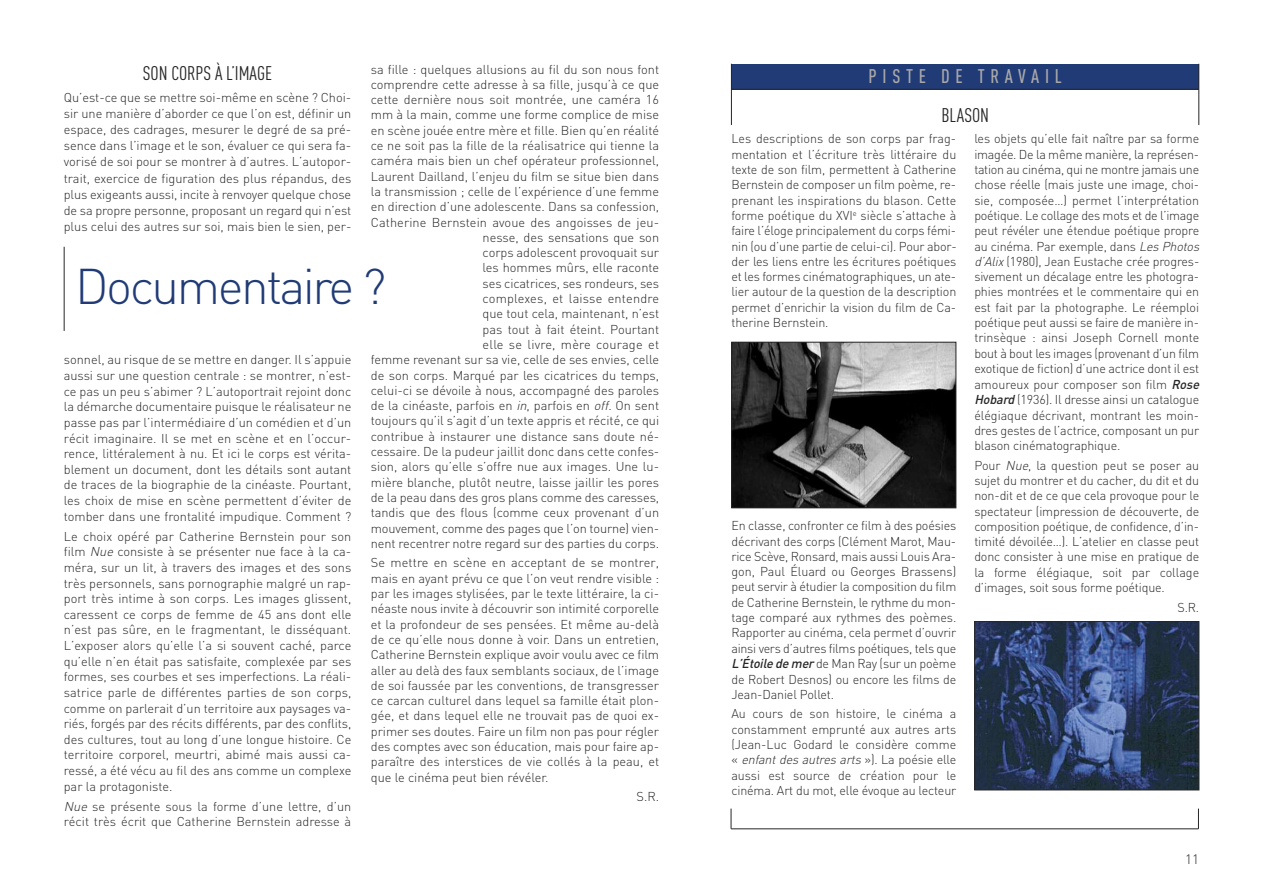
<style>
.page{position:relative;width:1263px;height:893px;background:#fff}
.page>*{position:absolute;margin:0;border:0;box-sizing:border-box;transform-origin:0 0}
.t1{font:300 49.5px "DIN";letter-spacing:-.05em;color:#203b76}
.t2{font:19.5px "DIN Cond";color:#272627}
.t3{font:500 19.5px "DIN Cond";letter-spacing:.3em;color:#a9a8a9}
.t4{font:300 13.5px "DIN";color:#272627}
.t5{font:300 12.75px/15.3px "DIN";color:#272627;text-align:justify}
.s1{font-style:italic}
.s2{font-weight:500;font-style:italic}
</style>
<div class="page">
<hr style="left:64px;top:247px;width:1px;height:84px;background:#272627">
<img style="left:733px;top:344px;width:221px;height:162px">
<div style="left:731px;top:342px;width:225px;height:166px;border:1px solid #272627"></div>
<img style="left:976px;top:623px;width:221px;height:165px">
<div style="left:974px;top:621px;width:225px;height:169px;border:1px solid #272627"></div>
<div style="left:731px;top:64px;width:468px;height:25px;background:#203b76"></div>
<hr style="left:731px;top:89px;width:468px;height:1px;background:#272627">
<hr style="left:731px;top:64px;width:1px;height:61px;background:#272627">
<hr style="left:1198px;top:64px;width:1px;height:61px;background:#272627">
<hr style="left:731px;top:828px;width:467px;height:1px;background:#272627">
<svg style="left:1198px;top:809px;width:1px;height:20px"></svg>
<svg style="left:731px;top:809px;width:1px;height:20px"></svg>
<h2 class="t2" style="left:143px;top:66px;width:131px">SON CORPS à L’IMaGE</h2>
<p class="t5" style="left:64px;top:90px;width:289px;line-height:16px">Qu’est-ce que se mettre soi-même en scène ? Choi&shy;sir une manière d’aborder ce que l’on est, définir un espace, des cadrages, mesurer le degré de sa pré&shy;sence dans l’image et le son, évaluer ce qui sera fa&shy;vorisé de soi pour se montrer à d’autres. L’autopor&shy;trait, exercice de figuration des plus répandus, des plus exigeants aussi, incite à renvoyer quelque chose de sa propre personne, proposant un regard qui n’est plus celui des autres sur soi, mais bien le sien, per-</p>
<p class="t5" style="left:371px;top:61px;width:290px;text-align:right">sa fille : quelques allusions au fil du son nous font comprendre cette adresse à sa fille, jusqu’à ce que cette dernière nous soit montrée, une caméra 16 mm à la main, comme une forme complice de mise en scène jouée entre mère et fille. Bien qu’en réalité ce ne soit pas la fille de la réalisatrice qui tienne la caméra mais bien un chef opérateur professionnel, Laurent Dailland, l’enjeu du film se situe bien dans la transmission ; celle de l’expérience d’une femme en direction d’une adolescente. Dans sa confession, Catherine Bernstein avoue des angoisses de jeu&shy;nesse, des sensations que son<br>corps adolescent provoquait sur<br>les hommes mûrs, elle raconte<br>ses cicatrices, ses rondeurs, ses<br>complexes, et laisse entendre<br>que tout cela, maintenant, n’est<br>pas tout à fait éteint. Pourtant<br>elle se livre, mère courage et<br>femme revenant sur sa vie, celle de ses envies, celle de son corps. Marqué par les cicatrices du temps, celui-ci se dévoile à nous, accompagné des paroles de la cinéaste, parfois en <span class="s1">in</span>, parfois en <span class="s1">off</span>. On sent toujours qu’il s’agit d’un texte appris et récité, ce qui contribue à instaurer une distance sans doute né&shy;cessaire. De la pudeur jaillit donc dans cette confes&shy;sion, alors qu’elle s’offre nue aux images. Une lu&shy;mière blanche, plutôt neutre, laisse jaillir les pores de la peau dans des gros plans comme des caresses, tandis que des flous (comme ceux provenant d’un mouvement, comme des pages que l’on tourne) vien&shy;nent recentrer notre regard sur des parties du corps.</p>
<p class="t5" style="left:371px;top:555px;width:290px">Se mettre en scène en acceptant de se montrer, mais en ayant prévu ce que l’on veut rendre visible : par les images stylisées, par le texte littéraire, la ci&shy;néaste nous invite à découvrir son intimité corporelle et la profondeur de ses pensées. Et même au-delà de ce qu’elle nous donne à voir. Dans un entretien, Catherine Bernstein explique avoir voulu avec ce film aller au delà des faux semblants sociaux, de l’image de soi faussée par les conventions, de transgresser ce carcan culturel dans lequel sa famille était plon&shy;gée, et dans lequel elle ne trouvait pas de quoi ex&shy;primer ses doutes. Faire un film non pas pour régler des comptes avec son éducation, mais pour faire ap&shy;paraître des interstices de vie collés à la peau, et que le cinéma peut bien révéler.</p>
<p class="t5" style="left:637px;top:789px;width:24px">S.R.</p>
<h1 class="t1" style="left:75px;top:258px;width:313px">Documentaire ?</h1>
<p class="t5" style="left:64px;top:352px;width:289px">sonnel, au risque de se mettre en danger. Il s’appuie aussi sur une question centrale : se montrer, n’est&shy;ce pas un peu s’abimer ? L’autoportrait rejoint donc la démarche documentaire puisque le réalisateur ne passe pas par l’intermédiaire d’un comédien et d’un récit imaginaire. Il se met en scène et en l’occur&shy;rence, littéralement à nu. Et ici le corps est vérita&shy;blement un document, dont les détails sont autant de traces de la biographie de la cinéaste. Pourtant, les choix de mise en scène permettent d’éviter de tomber dans une frontalité impudique. Comment ?</p>
<p class="t5" style="left:64px;top:528px;width:289px">Le choix opéré par Catherine Bernstein pour son film <span class="s1">Nue</span> consiste à se présenter nue face à la ca&shy;méra, sur un lit, à travers des images et des sons très personnels, sans pornographie malgré un rap&shy;port très intime à son corps. Les images glissent, caressent ce corps de femme de 45 ans dont elle n’est pas sûre, en le fragmentant, le disséquant.<br>L’exposer alors qu’elle l’a si souvent caché, parce qu’elle n’en était pas satisfaite, complexée par ses formes, ses courbes et ses imperfections. La réali&shy;satrice parle de différentes parties de son corps, comme on parlerait d’un territoire aux paysages va&shy;riés, forgés par des récits différents, par des conflits, des cultures, tout au long d’une longue histoire. Ce territoire corporel, meurtri, abimé mais aussi ca&shy;ressé, a été vécu au fil des ans comme un complexe par la protagoniste.</p>
<p class="t5" style="left:64px;top:798px;width:289px"><span class="s1">Nue</span> se présente sous la forme d’une lettre, d’un récit très écrit que Catherine Bernstein adresse à</p>
<h2 class="t3" style="left:868px;top:69px;width:195px">PISTE DE TRAVAIL</h2>
<h2 class="t2" style="left:941px;top:108px;width:49px">bLaSON</h2>
<p class="t5" style="left:731px;top:131px;width:227px">Les descriptions de son corps par frag&shy;mentation et l’écriture très littéraire du texte de son film, permettent à Catherine Bernstein de composer un film poème, re&shy;prenant les inspirations du blason. Cette forme poétique du XVI<sup>e</sup> siècle s’attache à faire l’éloge principalement du corps fémi&shy;nin (ou d’une partie de celui-ci). Pour abor&shy;der les liens entre les écritures poétiques et les formes cinématographiques, un ate&shy;lier autour de la question de la description permet d’enrichir la vision du film de Ca&shy;therine Bernstein.</p>
<p class="t5" style="left:731px;top:518px;width:226px">En classe, confronter ce film à des poésies décrivant des corps (Clément Marot, Mau&shy;rice Scève, Ronsard, mais aussi Louis Ara&shy;gon, Paul Éluard ou Georges Brassens) peut servir à étudier la composition du film de Catherine Bernstein, le rythme du mon&shy;tage comparé aux rythmes des poèmes.<br>Rapporter au cinéma, cela permet d’ouvrir ainsi vers d’autres films poétiques, tels que <span class="s2">L’Étoiledemer</span>de Man Ray (sur un poème de Robert Desnos) ou encore les films de Jean-Daniel Pollet.</p>
<p class="t5" style="left:731px;top:706px;width:226px">Au cours de son histoire, le cinéma a constamment emprunté aux autres arts (Jean-Luc Godard le considère comme « <span class="s1">enfantdesautresarts</span>»). La poésie elle aussi est source de création pour le cinéma. Art du mot, elle évoque au lecteur</p>
<p class="t5" style="left:974px;top:131px;width:229px;text-align:left">les objets qu’elle fait naître par sa forme imagée. De la même manière, la représen&shy;tation au cinéma, qui ne montre jamais une chose réelle (mais juste une image, choi&shy;sie, composée…) permet l’interprétation poétique. Le collage des mots et de l’image peut révéler une étendue poétique propre au cinéma. Par exemple, dans <span class="s1">LesPhotos d’Alix</span>(1980), Jean Eustache crée progres&shy;sivement un décalage entre les photogra&shy;phies montrées et le commentaire qui en est fait par la photographe. Le réemploi poétique peut aussi se faire de manière in&shy;trinsèque : ainsi Joseph Cornell monte bout à bout les images (provenant d’un film exotique de fiction) d’une actrice dont il est amoureux pour composer son film <span class="s2">Rose Hobard</span>(1936). Il dresse ainsi un catalogue élégiaque décrivant, montrant les moin&shy;dres gestes de l’actrice, composant un pur blason cinématographique.</p>
<p class="t5" style="left:974px;top:458px;width:226px">Pour <span class="s1">Nue</span>, la question peut se poser au sujet du montrer et du cacher, du dit et du non-dit et de ce que cela provoque pour le spectateur (impression de découverte, de composition poétique, de confidence, d’in&shy;timité dévoilée…). L’atelier en classe peut donc consister à une mise en pratique de la forme élégiaque, soit par collage d’images, soit sous forme poétique.</p>
<p class="t5" style="left:1177px;top:600px;width:23px">S.R.</p>
<p class="t4" style="left:1185px;top:852px;width:15px">11</p>
</div>
